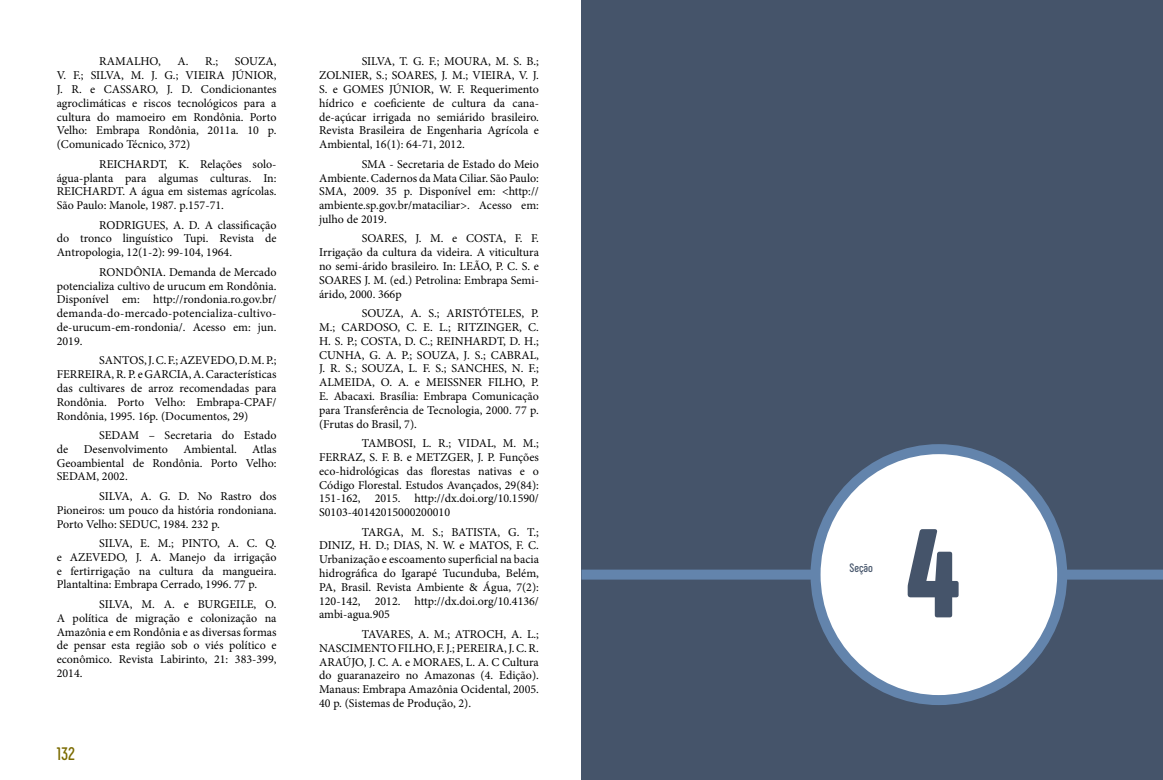
<style>
.page{position:relative;width:1163px;height:780px;background:#fff}
.page>*{position:absolute;margin:0;border:0;box-sizing:border-box;transform-origin:0 0}
.t1{font:900 126px "Phenomena";color:#45546a}
.t2{font:700 18px "Phenomena";color:#7b6b00}
.t3{font:12px/13.8px "Minion Pro";color:#000;text-align:justify}
.t4{font:700 12px "Phenomena";color:#45546a}
</style>
<div class="page">
<div style="left:581px;top:0;width:567px;height:780px;background:#45546a"></div>
<div style="left:1148px;top:0;width:14px;height:780px;background:#45546a"></div>
<div style="left:581px;top:569px;width:581px;height:10px;background:#6384ac"></div>
<div style="left:815px;top:449px;width:246px;height:251px;background:#fff;border-radius:50%"></div>
<div style="left:810px;top:444px;width:256px;height:261px;border:10px solid #6384ac;border-radius:50%"></div>
<p class="t3" style="left:57px;top:55px;width:221px;text-indent:178px">SOUZA, V. F.; SILVA, M. J. G.; VIEIRA JÚNIOR, J. R. e CASSARO, J. D. Condicionantes agroclimáticas e riscos tecnológicos para a cultura do mamoeiro em Rondônia. Porto Velho: Embrapa Rondônia, 2011a. 10 p. (Comunicado Técnico, 372)</p>
<p class="t3" style="left:57px;top:157px;width:221px;text-indent:43px">REICHARDT, K. Relações solo&shy;água-planta para algumas culturas. In:<br>REICHARDT. A água em sistemas agrícolas.<br>São Paulo: Manole, 1987. p.157-71.</p>
<p class="t3" style="left:57px;top:218px;width:221px;text-indent:43px">RODRIGUES, A. D. A classificação do tronco linguístico Tupi. Revista de Antropologia, 12(1-2): 99-104, 1964.</p>
<p class="t3" style="left:57px;top:265px;width:221px;text-indent:43px">RONDÔNIA. Demanda de Mercado potencializa cultivo de urucum em Rondônia.<br>Disponível em: http://rondonia.ro.gov.br/ demanda-do-mercado-potencializa-cultivo&shy;de-urucum-em-rondonia/. Acesso em: jun.<br>2019.</p>
<p class="t3" style="left:57px;top:353px;width:221px;text-indent:43px">SANTOS, J. C. F.; AZEVEDO, D. M. P.; FERREIRA, R. P. e GARCIA, A. Características das cultivares de arroz recomendadas para Rondônia. Porto Velho: Embrapa-CPAF/ Rondônia, 1995. 16p. (Documentos, 29)</p>
<p class="t3" style="left:99px;top:428px;width:179px">SEDAM – Secretaria do Estado</p>
<p class="t3" style="left:57px;top:442px;width:13px">de</p>
<p class="t3" style="left:84px;top:442px;width:86px">Desenvolvimento</p>
<p class="t3" style="left:183px;top:442px;width:55px">Ambiental.</p>
<p class="t3" style="left:99px;top:55px;width:63px">RAMALHO,</p>
<p class="t3" style="left:177px;top:55px;width:42px">A. R.;</p>
<p class="t3" style="left:57px;top:442px;width:221px;text-indent:195px">Atlas Geoambiental de Rondônia. Porto Velho:<br>SEDAM, 2002.</p>
<p class="t3" style="left:57px;top:489px;width:221px;text-indent:43px">SILVA, A. G. D. No Rastro dos Pioneiros: um pouco da história rondoniana.<br>Porto Velho: SEDUC, 1984. 232 p.</p>
<p class="t3" style="left:57px;top:536px;width:221px;text-indent:43px">SILVA, E. M.; PINTO, A. C. Q. e AZEVEDO, J. A. Manejo da irrigação e fertirrigação na cultura da mangueira.<br>Plantaltina: Embrapa Cerrado, 1996. 77 p.</p>
<p class="t3" style="left:57px;top:597px;width:221px;text-indent:43px">SILVA, M. A. e BURGEILE, O.<br>A política de migração e colonização na Amazônia e em Rondônia e as diversas formas de pensar esta região sob o viés político e econômico. Revista Labirinto, 21: 383-399, 2014.</p>
<h2 class="t2" style="left:57px;top:743px;width:20px">132</h2>
<p class="t3" style="left:319px;top:55px;width:221px;text-indent:43px">SILVA, T. G. F.; MOURA, M. S. B.; ZOLNIER, S.; SOARES, J. M.; VIEIRA, V. J.<br>S. e GOMES JÚNIOR, W. F. Requerimento hídrico e coeficiente de cultura da cana&shy;de-açúcar irrigada no semiárido brasileiro.<br>Revista Brasileira de Engenharia Agrícola e Ambiental, 16(1): 64-71, 2012.</p>
<p class="t3" style="left:319px;top:157px;width:221px;text-indent:43px">SMA - Secretaria de Estado do Meio Ambiente. Cadernos da Mata Ciliar. São Paulo:<br>SMA, 2009. 35 p. Disponível em: &lt;http:// ambiente.sp.gov.br/mataciliar&gt;. Acesso em: julho de 2019.</p>
<p class="t3" style="left:319px;top:232px;width:221px;text-indent:43px">SOARES, J. M. e COSTA, F. F.<br>Irrigação da cultura da videira. A viticultura no semi-árido brasileiro. In: LEÃO, P. C. S. e SOARES J. M. (ed.) Petrolina: Embrapa Semi&shy;árido, 2000. 366p</p>
<p class="t3" style="left:319px;top:306px;width:221px;text-indent:43px">SOUZA, A. S.; ARISTÓTELES, P.<br>M.; CARDOSO, C. E. L.; RITZINGER, C.<br>H. S. P.; COSTA, D. C.; REINHARDT, D. H.; CUNHA, G. A. P.; SOUZA, J. S.; CABRAL, J. R. S.; SOUZA, L. F. S.; SANCHES, N. F.; ALMEIDA, O. A. e MEISSNER FILHO, P.<br>E. Abacaxi. Brasília: Embrapa Comunicação para Transferência de Tecnologia, 2000. 77 p. (Frutas do Brasil, 7).</p>
<p class="t3" style="left:319px;top:436px;width:221px;text-indent:43px">TAMBOSI, L. R.; VIDAL, M. M.; FERRAZ, S. F. B. e METZGER, J. P. Funções eco-hidrológicas das florestas nativas e o Código Florestal. Estudos Avançados, 29(84):<br>151-162, 2015. http://dx.doi.org/10.1590/ S0103-40142015000200010</p>
<p class="t3" style="left:319px;top:525px;width:221px;text-indent:43px">TARGA, M. S.; BATISTA, G. T.; DINIZ, H. D.; DIAS, N. W. e MATOS, F. C.<br>Urbanização e escoamento superficial na bacia hidrográfica do Igarapé Tucunduba, Belém, PA, Brasil. Revista Ambiente &amp; Água, 7(2):<br>120-142, 2012. http://dx.doi.org/10.4136/ ambi-agua.905</p>
<p class="t3" style="left:319px;top:627px;width:221px;text-indent:43px">TAVARES, A. M.; ATROCH, A. L.; NASCIMENTO FILHO, F. J.; PEREIRA, J. C. R.<br>ARAÚJO, J. C. A. e MORAES, L. A. C Cultura do guaranazeiro no Amazonas (4. Edição).<br>Manaus: Embrapa Amazônia Ocidental, 2005.<br>40 p. (Sistemas de Produção, 2).</p>
<p class="t4" style="left:849px;top:560px;width:25px">Seção</p>
<h1 class="t1" style="left:906px;top:491px;width:56px">4</h1>
</div>
